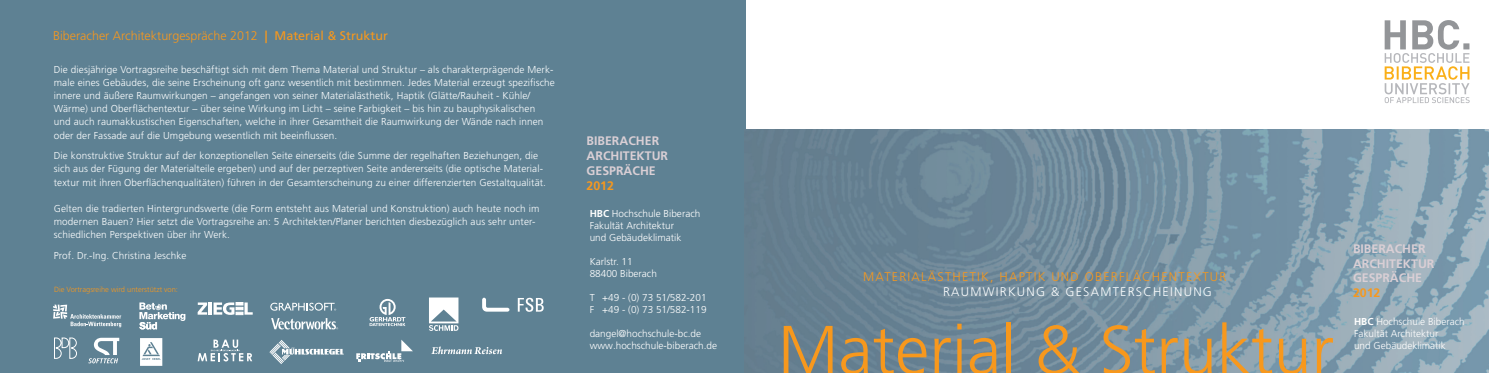
<style>
.page{position:relative;width:1489px;height:373px;background:#fff}
.page>*{position:absolute;margin:0;border:0;box-sizing:border-box;transform-origin:0 0}
.t1{font:300 68.12px "Frutiger LT Pro";color:#f7981d}
.t2{font:300 12.5px "Frutiger LT Pro";color:#f7981d}
.t3{font:300 12.5px "Frutiger LT Pro";letter-spacing:.1em;color:#f7981d}
.t4{font:300 12.5px "Frutiger LT Pro";letter-spacing:.1em;color:#fbfdfe}
.t5{font:700 12.38px/14.8px "Frutiger LT Pro";color:#dacfd5}
.t6{font:700 12.38px "Frutiger LT Pro";color:#f7981d}
.t7{font:300 10px/13.1px "Frutiger LT Pro";letter-spacing:.01em;color:#fbfdfe}
.t8{font:300 10px/12px "Frutiger LT Pro";color:#fff}
.t9{font:300 7.5px "Frutiger LT Pro";color:#f7981d}
.s1{font-weight:700}
.s2{font-weight:400}
</style>
<div class="page">
<div style="left:0;top:0;width:745px;height:372px;background:#5e8193"></div>
<img style="left:745px;top:129px;width:743px;height:243px">
<svg style="left:1384px;top:20px;width:85px;height:83px"></svg>
<svg style="left:54px;top:337px;width:23px;height:21px"></svg>
<svg style="left:53px;top:304px;width:68px;height:22px"></svg>
<svg style="left:89px;top:337px;width:30px;height:26px"></svg>
<svg style="left:271px;top:318px;width:67px;height:11px"></svg>
<svg style="left:369px;top:298px;width:36px;height:27px"></svg>
<svg style="left:429px;top:297px;width:29px;height:33px"></svg>
<svg style="left:270px;top:302px;width:66px;height:8px"></svg>
<svg style="left:140px;top:338px;width:22px;height:27px"></svg>
<svg style="left:269px;top:340px;width:75px;height:23px"></svg>
<svg style="left:432px;top:346px;width:70px;height:7px"></svg>
<svg style="left:198px;top:302px;width:9px;height:12px"></svg>
<hr style="left:208px;top:302px;width:4px;height:12px;background:#fff">
<svg style="left:213px;top:302px;width:40px;height:12px"></svg>
<svg style="left:139px;top:302px;width:46px;height:27px"></svg>
<svg style="left:356px;top:340px;width:57px;height:21px"></svg>
<svg style="left:518px;top:297px;width:25px;height:14px"></svg>
<svg style="left:482px;top:297px;width:27px;height:14px"></svg>
<svg style="left:198px;top:339px;width:54px;height:22px"></svg>
<p class="t2" style="left:53px;top:28px;width:336px">Biberacher Architekturgespräche 2012 <span class="s1">|</span> <span class="s2">Material &amp; Struktur</span></p>
<p class="t7" style="left:54px;top:63px;width:502px">Die diesjährige Vortragsreihe beschäftigt sich mit dem Thema Material und Struktur – als charakterprägende Merk&shy;male eines Gebäudes, die seine Erscheinung oft ganz wesentlich mit bestimmen. Jedes Material erzeugt spezifische innere und äußere Raumwirkungen – angefangen von seiner Materialästhetik, Haptik (Glätte/Rauheit - Kühle/ Wärme) und Oberflächentextur – über seine Wirkung im Licht – seine Farbigkeit – bis hin zu bauphysikalischen<br>und auch raumakkustischen Eigenschaften, welche in ihrer Gesamtheit die Raumwirkung der Wände nach innen oder der Fassade auf die U mgebung wesentlich mit beeinflussen.</p>
<p class="t7" style="left:54px;top:149px;width:493px">Die konstruktive Struktur auf der konzeptionellen Seite einerseits (die Summe der regelhaften Beziehungen, die sich aus der Fügung der Materialteile ergeben) und auf der perzeptiven Seite andererseits (die optische Material&shy;textur mit ihren Oberflächenqualitäten) führen in der Gesamterscheinung zu einer differenzierten Gestaltqualität.</p>
<p class="t7" style="left:54px;top:201px;width:487px">Gelten die tradierten Hintergrundswerte (die Form entsteht aus Material und Konstruktion) auch heute noch im modernen Bauen? Hier setzt die Vortragsreihe an: 5 Architekten/Planer berichten diesbezüglich aus sehr unter&shy;schiedlichen Perspektiven über ihr Werk.</p>
<p class="t7" style="left:54px;top:249px;width:134px">Prof. Dr.-Ing. Christina Jeschke</p>
<p class="t9" style="left:54px;top:284px;width:125px">Die Vortragsreihe wird unterstützt von:</p>
<p class="t5" style="left:586px;top:133px;width:83px">BIBERACHER<br>ARCHITEKTUR<br>GESPRÄCHE</p>
<p class="t6" style="left:586px;top:178px;width:29px">2012</p>
<p class="t8" style="left:589px;top:207px;width:112px"><span class="s1">HBC</span> Hochschule Biberach<br>Fakultät Architektur<br>und Gebäudeklimatik</p>
<p class="t8" style="left:589px;top:255px;width:69px">Karlstr. 11<br>88400 Biberach</p>
<p class="t8" style="left:589px;top:291px;width:118px">T +49 - (0) 73 51/582-201<br>F +49 - (0) 73 51/582-119</p>
<p class="t8" style="left:589px;top:327px;width:129px">dangel@hochschule-bc.de www.hochschule-biberach.de</p>
<p class="t3" style="left:863px;top:268px;width:365px">Materialästh etik, Haptik und Oberfläch entextur</p>
<h1 class="t1" style="left:777px;top:309px;width:557px">Material &amp; Struktur</h1>
<p class="t4" style="left:943px;top:283px;width:158px">raumwirkung &amp; g esamt</p>
<p class="t4" style="left:1120px;top:283px;width:91px">erscheinung</p>
<p class="t5" style="left:1352px;top:241px;width:83px">BIBERACHER<br>ARCHITEKTUR<br>GESPRÄCHE</p>
<p class="t6" style="left:1352px;top:285px;width:29px">2012</p>
<p class="t8" style="left:1353px;top:314px;width:112px"><span class="s1">HBC</span> Hochschule Biberach<br>Fakultät Architektur<br>und Gebäudeklimatik</p>
</div>
